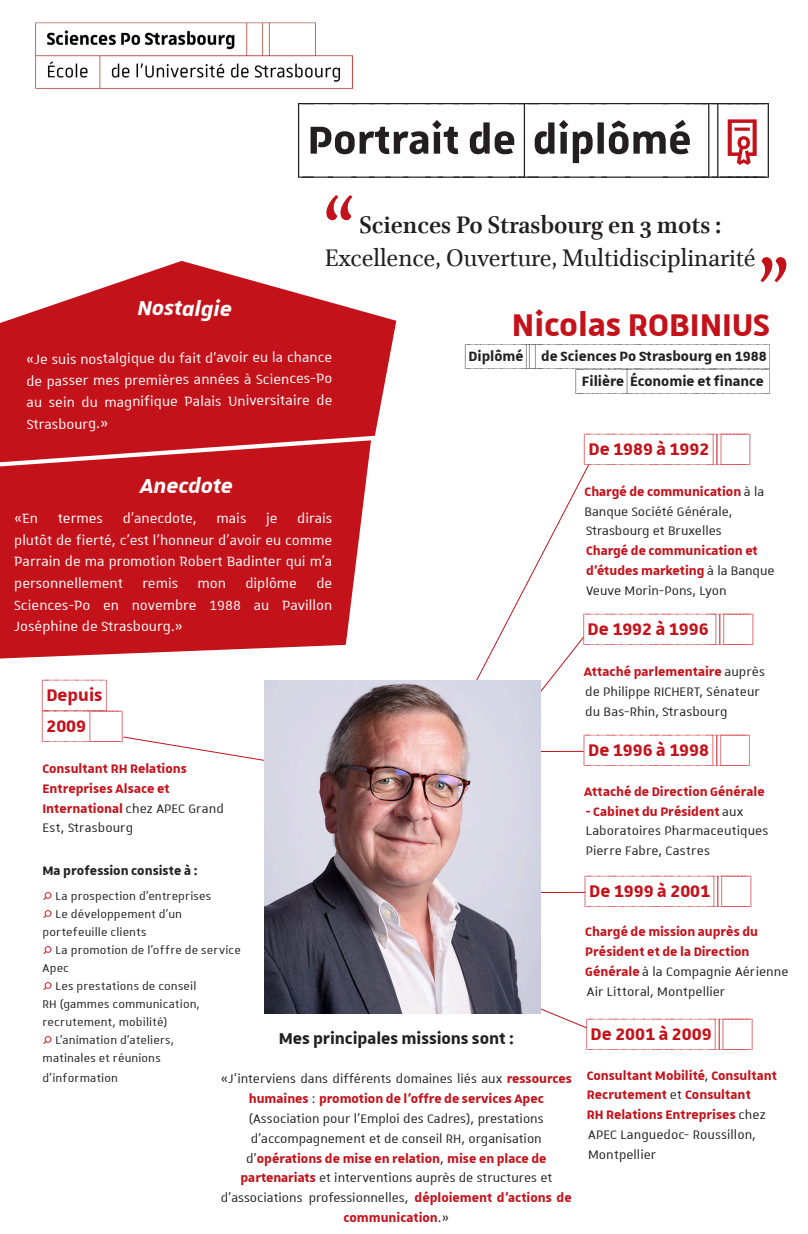
<style>
.page{position:relative;width:808px;height:1234px;background:#fff}
.page>*{position:absolute;margin:0;border:0;box-sizing:border-box;transform-origin:0 0}
.t1{font:108px "Brill";color:#c4121a}
.t2{font:700 52.5px "Unistra Encadre";color:#231f20}
.t3{font:700 42px "Unistra A";color:#c4121a}
.t4{font:27px "Brill";color:#231f20}
.t5{font:700 27px "Brill";color:#231f20}
.t6{font:italic 700 27px "Unistra A";color:#fff}
.t7{font:700 22.5px "Unistra Encadre";color:#c4121a}
.t8{font:700 21px "Unistra A";letter-spacing:-.005em;color:#231f20}
.t9{font:18px/21.9px "Unistra C";color:#fff;text-align:justify}
.t10{font:700 18px/25px "Unistra Encadre";color:#231f20;text-align:right}
.t11{font:700 16.5px/19.8px "Unistra A";color:#c4121a;text-align:center}
.t12{font:16.5px/19.8px "Unistra A";color:#231f20}
.t13{font:700 16.5px "Unistra A";color:#231f20}
.t14{font:15px/18px "Unistra A";letter-spacing:.01em;color:#231f20}
.s1{font-weight:700;color:#c4121a}
.s2{font-weight:400;color:#231f20}
</style>
<div class="page">
<svg style="left:541px;top:891px;width:45px;height:2px"></svg>
<svg style="left:430px;top:1008px;width:157px;height:20px"></svg>
<img style="left:35px;top:23px;width:318px;height:65px">
<svg style="left:123px;top:736px;width:142px;height:48px"></svg>
<svg style="left:0;top:260px;width:397px;height:180px;fill:#c4121a"></svg>
<svg style="left:476px;top:464px;width:113px;height:288px"></svg>
<svg style="left:0;top:440px;width:371px;height:218px;background:#c8252c"></svg>
<img style="left:265px;top:680px;width:276px;height:333px">
<p class="t2" style="left:299px;top:103px;width:471px">(PORTRAIT_DE)_DIPLÔMÉ_))_____)</p>
<p class="t1" style="left:323px;top:157px;width:34px">“</p>
<p class="t4" style="left:325px;top:239px;width:432px">Excellence, Ouverture, Multidisciplinarité</p>
<p class="t1" style="left:789px;top:320px;width:34px;rotate:-180deg">“</p>
<p class="t5" style="left:359px;top:206px;width:363px">Sciences Po Strasbourg en 3 mots :</p>
<p class="t6" style="left:138px;top:293px;width:96px;rotate:1deg">Nostalgie</p>
<p class="t9" style="left:26px;top:346px;width:308px">«Je suis nostalgique du fait d’avoir eu la chance de passer mes premières années à Sciences-Po au sein du magnifique Palais Universitaire de Strasbourg.»</p>
<p class="t6" style="left:140px;top:471px;width:94px">Anecdote</p>
<p class="t9" style="left:14px;top:506px;width:320px">«En termes d’anecdote, mais je dirais</p>
<p class="t9" style="left:14px;top:528px;width:320px">plutôt de fierté, c’est l’honneur d’avoir eu comme</p>
<p class="t9" style="left:14px;top:550px;width:320px">Parrain de ma promotion Robert Badinter qui m’a</p>
<p class="t9" style="left:14px;top:571px;width:320px">personnellement remis mon diplôme de</p>
<p class="t9" style="left:14px;top:593px;width:320px">Sciences-Po en novembre 1988 au Pavillon</p>
<p class="t9" style="left:14px;top:614px;width:170px">Joséphine de Strasbourg.»</p>
<p class="t7" style="left:43px;top:678px;width:66px">(DEPUIS)</p>
<p class="t7" style="left:43px;top:710px;width:81px">(2009)________)</p>
<p class="t11" style="left:43px;top:758px;width:146px">Consultant RH Relations</p>
<p class="t11" style="left:43px;top:777px;width:129px">Entreprises Alsace et</p>
<p class="t12" style="left:43px;top:797px;width:183px"><span class="s1">International</span> chez APEC Grand<br>Est, Strasbourg</p>
<p class="t3" style="left:512px;top:301px;width:259px">Nicolas ROBINIUS</p>
<p class="t10" style="left:465px;top:344px;width:306px">(DIPLÔMÉ))_)__DE_SCIENCES_PO_STRASBOURG_EN_1988) (_FILIÈRE)_ÉCONOMIE_ET_FINANCE_)</p>
<p class="t7" style="left:584px;top:433px;width:167px">(DE_1989_À_1992))((______)</p>
<p class="t12" style="left:584px;top:481px;width:181px"><span class="s1">Chargé de communication</span> à la<br>Banque Société Générale,</p>
<p class="t12" style="left:586px;top:520px;width:190px">Strasbourg et Bruxelles<br><span class="s1">Chargé de communication et d’études marketing</span> à la Banque<br>Veuve Morin-Pons, Lyon</p>
<p class="t7" style="left:584px;top:613px;width:171px">(DE_1992_À_1996_))((______)</p>
<p class="t12" style="left:584px;top:661px;width:183px"><span class="s1">Attaché parlementaire</span> auprès de Philippe RICHERT, Sénateur du Bas-Rhin, Strasbourg</p>
<p class="t7" style="left:584px;top:734px;width:167px">(DE_1996_À_1998))((______)</p>
<p class="t11" style="left:584px;top:780px;width:182px">Attaché de Direction Générale</p>
<p class="t12" style="left:586px;top:800px;width:184px"><span class="s1">- Cabinet du Président</span> aux<br>Laboratoires Pharmaceutiques<br>Pierre Fabre, Castres</p>
<p class="t13" style="left:43px;top:860px;width:156px">Ma profession consiste à :</p>
<p class="t14" style="left:56px;top:886px;width:157px">La prospection d’entreprises</p>
<p class="t14" style="left:43px;top:904px;width:141px;text-indent:13px">Le développement d’un portefeuille clients</p>
<p class="t14" style="left:43px;top:940px;width:200px;text-indent:13px">La promotion de l’offre de service<br>Apec</p>
<p class="t14" style="left:56px;top:976px;width:142px">Les prestations de conseil</p>
<p class="t14" style="left:43px;top:994px;width:159px">RH (gammes communication,</p>
<p class="t14" style="left:43px;top:1012px;width:126px">recrutement, mobilité)</p>
<p class="t14" style="left:56px;top:1030px;width:120px">L’animation d’ateliers,</p>
<p class="t14" style="left:43px;top:1048px;width:120px">matinales et réunions</p>
<p class="t14" style="left:43px;top:1068px;width:77px">d’information</p>
<p class="t8" style="left:279px;top:1026px;width:237px">Mes principales missions sont :</p>
<p class="t11" style="left:221px;top:1068px;width:352px"><span class="s2">«J’interviens dans différents domaines liés aux</span> ressources humaines <span class="s2">:</span> promotion de l’offre de services Apec</p>
<p class="t12" style="left:249px;top:1107px;width:296px">(Association pour l’Emploi des Cadres), prestations</p>
<p class="t12" style="left:251px;top:1127px;width:292px">d’accompagnement et de conseil RH, organisation</p>
<p class="t11" style="left:246px;top:1147px;width:302px"><span class="s2">d’</span>opérations de mise en relation<span class="s2">,</span> mise en place de</p>
<p class="t12" style="left:240px;top:1167px;width:313px"><span class="s1">partenariats</span> et interventions auprès de structures et</p>
<p class="t11" style="left:221px;top:1187px;width:352px"><span class="s2">d’associations professionnelles,</span> déploiement d’actions de communication<span class="s2">.»</span></p>
<p class="t7" style="left:585px;top:874px;width:167px">(DE_1999_À_2001))((______)</p>
<p class="t11" style="left:585px;top:921px;width:205px;text-align:left">Chargé de mission auprès du<br>Président et de la Direction<br>Générale <span class="s2">à la Compagnie Aérienne<br>Air Littoral, Montpellier</span></p>
<p class="t7" style="left:587px;top:1017px;width:167px">(DE_2001_À_2009))((______)</p>
<p class="t11" style="left:587px;top:1064px;width:192px;text-align:left">Consultant Mobilité<span class="s2">,</span> Consultant<br>Recrutement <span class="s2">et</span> Consultant<br>RH Relations Entreprises <span class="s2">chez<br>APEC Languedoc- Roussillon,<br>Montpellier</span></p>
</div>
